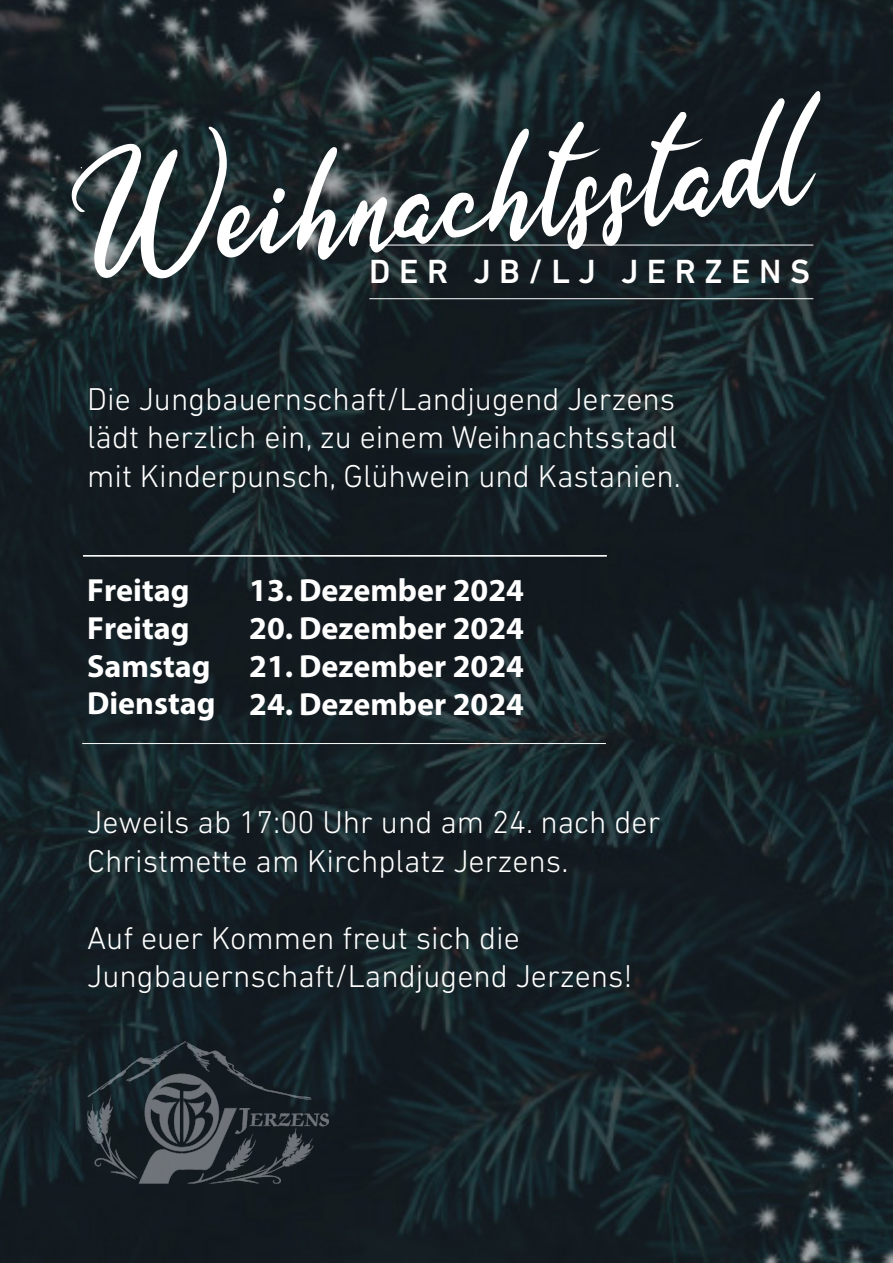
<style>
.page{position:relative;width:893px;height:1263px;background:#fff}
.page>*{position:absolute;margin:0;border:0;box-sizing:border-box;transform-origin:0 0}
.t1{font:177.6px "Olivia Dhorgent";color:#fff}
.t2{font:500 34.05px "DIN Next LT Pro";letter-spacing:.25em;color:#fff}
.t3{font:300 32.1px/38.5px "DIN Next LT Pro";color:#fff}
.t4{font:700 32.1px/38.1px "Myriad Pro";color:#fff;text-align:justify}
</style>
<div class="page">
<img style="left:0;top:0;width:893px;height:1263px">
<hr style="left:369px;top:245px;width:444px;height:1px;background:#fff">
<hr style="left:369px;top:298px;width:444px;height:1px;background:#fff">
<img style="left:87px;top:1042px;width:241px;height:142px">
<hr style="left:83px;top:555px;width:524px;height:1px;background:#fff">
<hr style="left:82px;top:743px;width:524px;height:1px;background:#fff">
<h1 class="t1" style="left:65px;top:132px;width:741px;rotate:-5deg">Weihnachtsstadl</h1>
<p class="t2" style="left:369px;top:252px;width:442px">DER JB/LJ JERZENS</p>
<p class="t3" style="left:87px;top:379px;width:595px">Die Jungbauernschaft/Landjugend Jerzens lädt herzlich ein, zu einem Weihnachtsstadl mit Kinderpunsch, Glühwein und Kastanien.</p>
<p class="t4" style="left:87px;top:570px;width:104px">Freitag</p>
<p class="t4" style="left:249px;top:570px;width:276px">13. Dezember 2024</p>
<p class="t4" style="left:87px;top:608px;width:104px">Freitag</p>
<p class="t4" style="left:87px;top:608px;width:438px;text-indent:162px">20. Dezember 2024<br>Samstag 21. Dezember 2024<br>Dienstag 24. Dezember 2024</p>
<p class="t3" style="left:87px;top:803px;width:575px">Jeweils ab 17:00 Uhr und am 24. nach der<br>Christmette am Kirchplatz Jerzens.</p>
<p class="t3" style="left:87px;top:918px;width:547px">Auf euer Kommen freut sich die<br>Jungbauernschaft/Landjugend Jerzens!</p>
</div>
